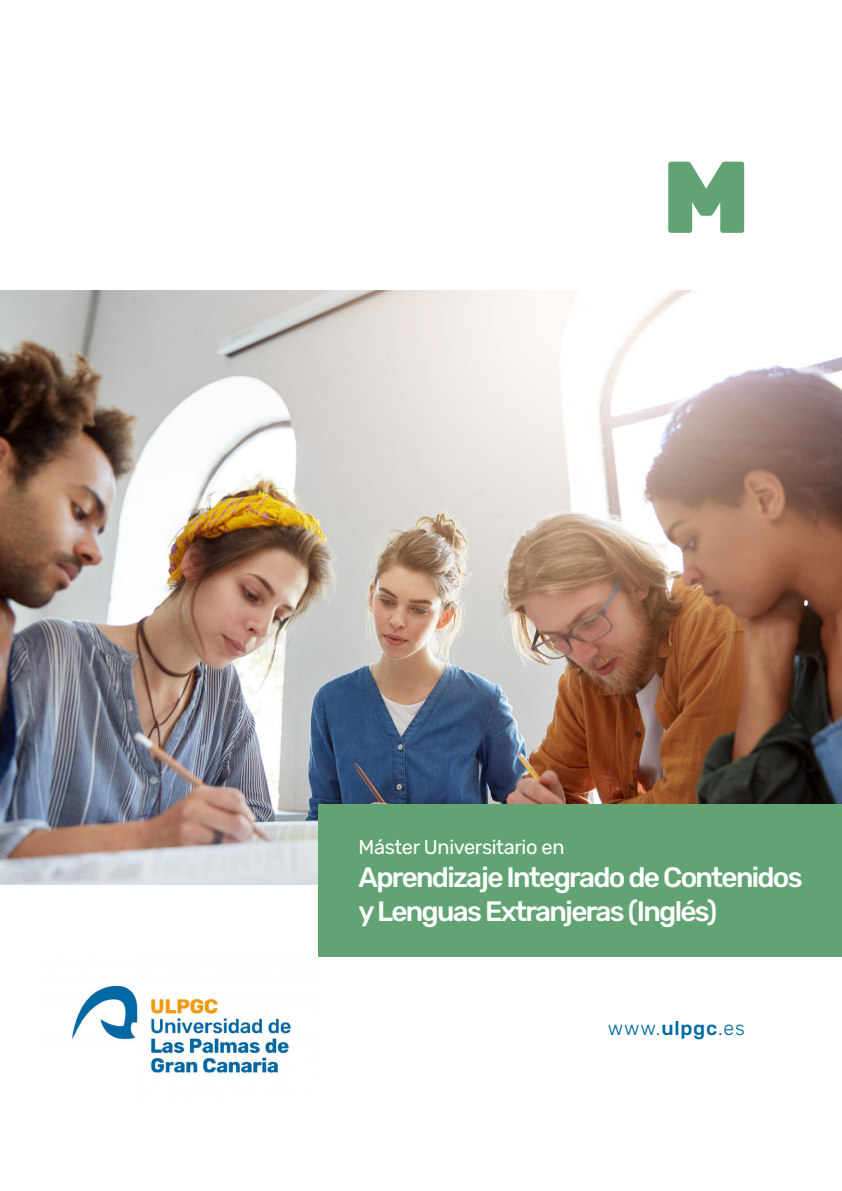
<style>
.page{position:relative;width:842px;height:1191px;background:#fff}
.page>*{position:absolute;margin:0;border:0;box-sizing:border-box;transform-origin:0 0}
.t1{font:900 101.8px "Rubik";color:#61a373}
.t2{font:500 28px "Rubik";letter-spacing:-.06em;color:#fff}
.t3{font:20px "Rubik";letter-spacing:-.02em;color:#fff}
.t4{font:300 19.8px "Rubik";color:#0069a3}
.s1{font-weight:500}
</style>
<div class="page">
<img style="left:0;top:291px;width:842px;height:593px">
<div style="left:318px;top:804px;width:524px;height:153px;background:#61a373"></div>
<img style="left:71px;top:985px;width:221px;height:89px">
<h1 class="t1" style="left:663px;top:141px;width:89px">M</h1>
<p class="t3" style="left:359px;top:835px;width:207px">Máster Universitario en</p>
<p class="t2" style="left:359px;top:862px;width:446px">Aprendizaje Integrado de Contenidos</p>
<p class="t2" style="left:359px;top:895px;width:360px">y Lenguas Extranjeras (Inglés)</p>
<p class="t4" style="left:608px;top:1017px;width:138px">www.<span class="s1">ulpgc</span>.es</p>
</div>
